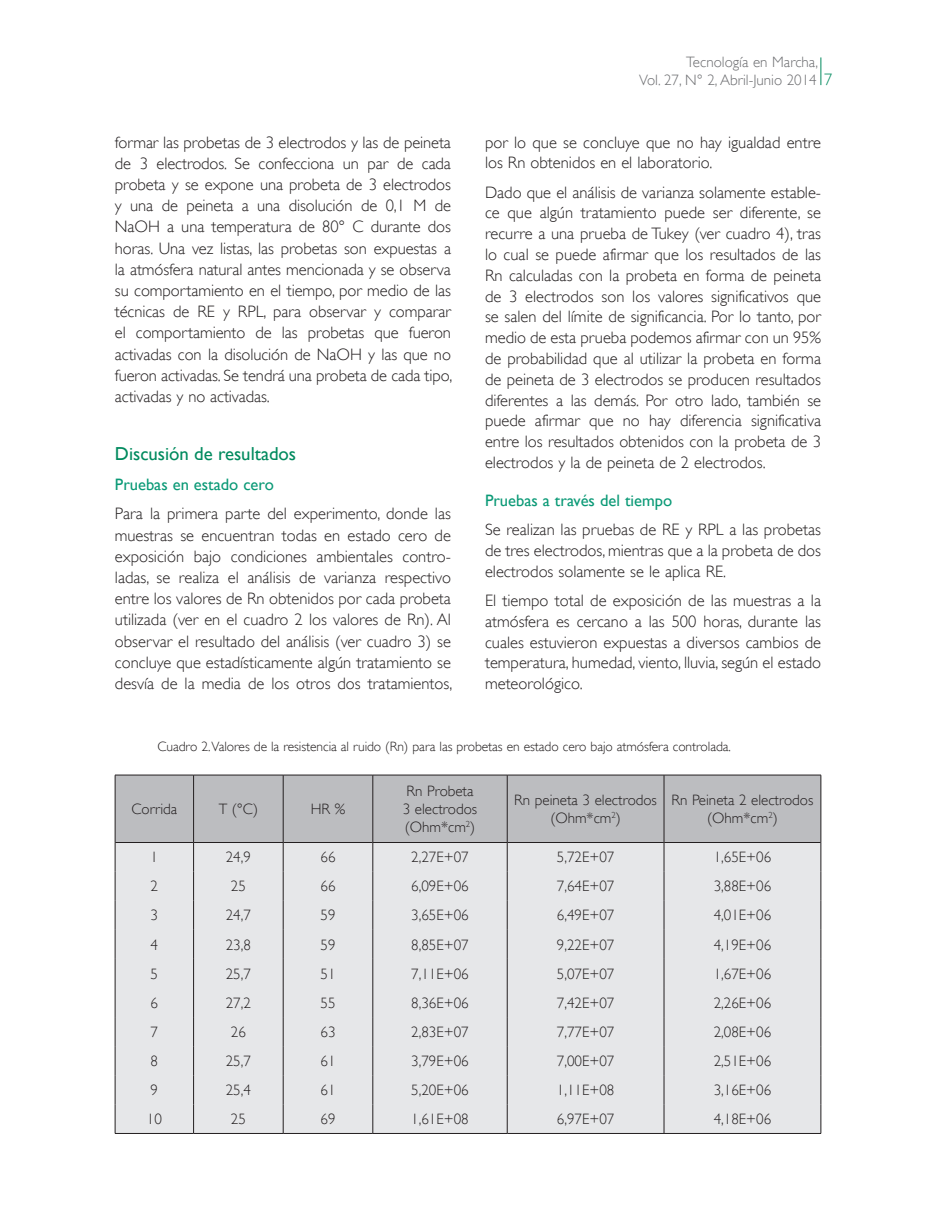
<style>
.page{position:relative;width:936px;height:1206px;background:#fff}
.page>*{position:absolute;margin:0;border:0;box-sizing:border-box;transform-origin:0 0}
.a_subtitulo{font:18.75px "Gill Sans";color:#008a5e}
._7_texto{font:300 16.5px/21.1px "Gill Sans";color:#231f20;text-align:justify}
.a_subtitulo_2{font:16.5px "Gill Sans";color:#0a9976}
._9_texto_cuadros{font:300 15px/18px "Gill Sans";color:#231f20;text-align:center}
.t1{font:300 15px/18px "Gill Sans";color:#6c6d70}
._8_titulos_cuadros{font:300 13.5px "Gill Sans";letter-spacing:-.005em;color:#231f20}
.s1{font-size:16.5px;color:#008a5e}
</style>
<div class="page">
<svg style="left:820px;top:57px;width:1px;height:28px"></svg>
<div style="left:116px;top:775px;width:704px;height:66px;background:#bcbdc0"></div>
<div style="left:116px;top:842px;width:704px;height:290px;background:#e6e7e9"></div>
<hr style="left:115px;top:841px;width:78px;height:1px;background:#231f20">
<hr style="left:194px;top:841px;width:89px;height:1px;background:#231f20">
<hr style="left:283px;top:841px;width:89px;height:1px;background:#231f20">
<hr style="left:373px;top:841px;width:134px;height:1px;background:#231f20">
<hr style="left:507px;top:841px;width:156px;height:1px;background:#231f20">
<hr style="left:664px;top:841px;width:156px;height:1px;background:#231f20">
<hr style="left:115px;top:774px;width:78px;height:1px;background:#231f20">
<hr style="left:115px;top:775px;width:1px;height:67px;background:#231f20">
<hr style="left:193px;top:774px;width:90px;height:1px;background:#231f20">
<hr style="left:193px;top:775px;width:1px;height:67px;background:#231f20">
<hr style="left:283px;top:774px;width:89px;height:1px;background:#231f20">
<hr style="left:283px;top:775px;width:1px;height:67px;background:#231f20">
<hr style="left:372px;top:774px;width:135px;height:1px;background:#231f20">
<hr style="left:372px;top:775px;width:1px;height:67px;background:#231f20">
<hr style="left:507px;top:774px;width:156px;height:1px;background:#231f20">
<hr style="left:506px;top:775px;width:1px;height:67px;background:#231f20">
<hr style="left:663px;top:774px;width:157px;height:1px;background:#231f20">
<hr style="left:663px;top:775px;width:1px;height:67px;background:#231f20">
<hr style="left:820px;top:775px;width:1px;height:67px;background:#231f20">
<svg style="left:115px;top:842px;width:1px;height:290px"></svg>
<svg style="left:193px;top:842px;width:1px;height:290px"></svg>
<svg style="left:283px;top:842px;width:1px;height:290px"></svg>
<svg style="left:372px;top:842px;width:1px;height:290px"></svg>
<svg style="left:506px;top:842px;width:1px;height:290px"></svg>
<svg style="left:663px;top:842px;width:1px;height:290px"></svg>
<svg style="left:820px;top:842px;width:1px;height:290px"></svg>
<hr style="left:115px;top:1132px;width:78px;height:1px;background:#231f20">
<hr style="left:193px;top:1132px;width:90px;height:1px;background:#231f20">
<hr style="left:283px;top:1132px;width:89px;height:1px;background:#231f20">
<hr style="left:372px;top:1132px;width:135px;height:1px;background:#231f20">
<hr style="left:507px;top:1132px;width:156px;height:1px;background:#231f20">
<hr style="left:663px;top:1132px;width:157px;height:1px;background:#231f20">
<p class="_7_texto" style="left:115px;top:131px;width:339px">formar las probetas de 3 electrodos y las de peineta de 3 electrodos. Se confecciona un par de cada probeta y se expone una probeta de 3 electrodos y una de peineta a una disolución de 0,1 M de NaOH a una temperatura de 80° C durante dos horas. Una vez listas, las probetas son expuestas a la atmósfera natural antes mencionada y se observa su comportamiento en el tiempo, por medio de las técnicas de RE y RPL, para observar y comparar el comportamiento de las probetas que fueron activadas con la disolución de NaOH y las que no fueron activadas. Se tendrá una probeta de cada tipo, activadas y no activadas.</p>
<p class="a_subtitulo" style="left:115px;top:442px;width:183px">Discusión de resultados</p>
<p class="a_subtitulo_2" style="left:115px;top:474px;width:160px">Pruebas en estado cero</p>
<p class="_7_texto" style="left:115px;top:503px;width:339px">Para la primera parte del experimento, donde las muestras se encuentran todas en estado cero de exposición bajo condiciones ambientales contro&shy;ladas, se realiza el análisis de varianza respectivo entre los valores de Rn obtenidos por cada probeta utilizada (ver en el cuadro 2 los valores de Rn). Al observar el resultado del análisis (ver cuadro 3) se concluye que estadísticamente algún tratamiento se desvía de la media de los otros dos tratamientos,</p>
<p class="t1" style="left:639px;top:53px;width:195px;text-indent:47px">Tecnología en Marcha,<br>Vol. 27, N° 2, Abril-Junio 2014 <span class="s1">7</span></p>
<p class="_7_texto" style="left:485px;top:131px;width:337px">por lo que se concluye que no hay igualdad entre los Rn obtenidos en el laboratorio.</p>
<p class="_7_texto" style="left:485px;top:181px;width:337px">Dado que el análisis de varianza solamente estable&shy;ce que algún tratamiento puede ser diferente, se recurre a una prueba de Tukey (ver cuadro 4), tras lo cual se puede afirmar que los resultados de las Rn calculadas con la probeta en forma de peineta de 3 electrodos son los valores significativos que se salen del límite de significancia. Por lo tanto, por medio de esta prueba podemos afirmar con un 95% de probabilidad que al utilizar la probeta en forma de peineta de 3 electrodos se producen resultados diferentes a las demás. Por otro lado, también se puede afirmar que no hay diferencia significativa entre los resultados obtenidos con la probeta de 3 electrodos y la de peineta de 2 electrodos.</p>
<p class="a_subtitulo_2" style="left:485px;top:490px;width:188px">Pruebas a través del tiempo</p>
<p class="_7_texto" style="left:485px;top:519px;width:337px">Se realizan las pruebas de RE y RPL a las probetas de tres electrodos, mientras que a la probeta de dos electrodos solamente se le aplica RE.</p>
<p class="_7_texto" style="left:485px;top:590px;width:337px">El tiempo total de exposición de las muestras a la atmósfera es cercano a las 500 horas, durante las cuales estuvieron expuestas a diversos cambios de temperatura, humedad, viento, lluvia, según el estado meteorológico.</p>
<p class="_8_titulos_cuadros" style="left:157px;top:738px;width:574px">Cuadro 2. Valores de la resistencia al ruido (Rn) para las probetas en estado cero bajo atmósfera controlada.</p>
<p class="_9_texto_cuadros" style="left:131px;top:799px;width:47px">Corrida</p>
<p class="_9_texto_cuadros" style="left:218px;top:799px;width:41px">T (°C)</p>
<p class="_9_texto_cuadros" style="left:310px;top:799px;width:36px">HR %</p>
<p class="_9_texto_cuadros" style="left:402px;top:781px;width:76px;text-align:left">Rn Probeta<br>3 electrodos (Ohm*cm<sup>2</sup>)</p>
<p class="_9_texto_cuadros" style="left:514px;top:790px;width:144px">Rn peineta 3 electrodos (Ohm*cm<sup>2</sup>)</p>
<p class="_9_texto_cuadros" style="left:671px;top:790px;width:143px">Rn Peineta 2 electrodos (Ohm*cm<sup>2</sup>)</p>
<p class="_9_texto_cuadros" style="left:150px;top:847px;width:9px">1</p>
<p class="_9_texto_cuadros" style="left:226px;top:847px;width:27px">24,9</p>
<p class="_9_texto_cuadros" style="left:320px;top:847px;width:16px">66</p>
<p class="_9_texto_cuadros" style="left:411px;top:847px;width:59px">2,27E+07</p>
<p class="_9_texto_cuadros" style="left:556px;top:847px;width:59px">5,72E+07</p>
<p class="_9_texto_cuadros" style="left:713px;top:847px;width:59px">1,65E+06</p>
<p class="_9_texto_cuadros" style="left:150px;top:877px;width:9px">2</p>
<p class="_9_texto_cuadros" style="left:231px;top:877px;width:16px">25</p>
<p class="_9_texto_cuadros" style="left:320px;top:877px;width:16px">66</p>
<p class="_9_texto_cuadros" style="left:411px;top:877px;width:59px">6,09E+06</p>
<p class="_9_texto_cuadros" style="left:556px;top:877px;width:59px">7,64E+07</p>
<p class="_9_texto_cuadros" style="left:713px;top:877px;width:59px">3,88E+06</p>
<p class="_9_texto_cuadros" style="left:150px;top:906px;width:9px">3</p>
<p class="_9_texto_cuadros" style="left:226px;top:906px;width:27px">24,7</p>
<p class="_9_texto_cuadros" style="left:320px;top:906px;width:16px">59</p>
<p class="_9_texto_cuadros" style="left:411px;top:906px;width:59px">3,65E+06</p>
<p class="_9_texto_cuadros" style="left:556px;top:906px;width:59px">6,49E+07</p>
<p class="_9_texto_cuadros" style="left:713px;top:906px;width:59px">4,01E+06</p>
<p class="_9_texto_cuadros" style="left:150px;top:935px;width:9px">4</p>
<p class="_9_texto_cuadros" style="left:226px;top:935px;width:27px">23,8</p>
<p class="_9_texto_cuadros" style="left:320px;top:935px;width:16px">59</p>
<p class="_9_texto_cuadros" style="left:411px;top:935px;width:59px">8,85E+07</p>
<p class="_9_texto_cuadros" style="left:556px;top:935px;width:59px">9,22E+07</p>
<p class="_9_texto_cuadros" style="left:713px;top:935px;width:59px">4,19E+06</p>
<p class="_9_texto_cuadros" style="left:150px;top:964px;width:9px">5</p>
<p class="_9_texto_cuadros" style="left:226px;top:964px;width:27px">25,7</p>
<p class="_9_texto_cuadros" style="left:320px;top:964px;width:16px">51</p>
<p class="_9_texto_cuadros" style="left:411px;top:964px;width:59px">7,11E+06</p>
<p class="_9_texto_cuadros" style="left:556px;top:964px;width:59px">5,07E+07</p>
<p class="_9_texto_cuadros" style="left:713px;top:964px;width:59px">1,67E+06</p>
<p class="_9_texto_cuadros" style="left:150px;top:993px;width:9px">6</p>
<p class="_9_texto_cuadros" style="left:226px;top:993px;width:27px">27,2</p>
<p class="_9_texto_cuadros" style="left:320px;top:993px;width:16px">55</p>
<p class="_9_texto_cuadros" style="left:411px;top:993px;width:59px">8,36E+06</p>
<p class="_9_texto_cuadros" style="left:556px;top:993px;width:59px">7,42E+07</p>
<p class="_9_texto_cuadros" style="left:713px;top:993px;width:59px">2,26E+06</p>
<p class="_9_texto_cuadros" style="left:150px;top:1022px;width:9px">7</p>
<p class="_9_texto_cuadros" style="left:231px;top:1022px;width:16px">26</p>
<p class="_9_texto_cuadros" style="left:320px;top:1022px;width:16px">63</p>
<p class="_9_texto_cuadros" style="left:411px;top:1022px;width:59px">2,83E+07</p>
<p class="_9_texto_cuadros" style="left:556px;top:1022px;width:59px">7,77E+07</p>
<p class="_9_texto_cuadros" style="left:713px;top:1022px;width:59px">2,08E+06</p>
<p class="_9_texto_cuadros" style="left:150px;top:1051px;width:9px">8</p>
<p class="_9_texto_cuadros" style="left:226px;top:1051px;width:27px">25,7</p>
<p class="_9_texto_cuadros" style="left:320px;top:1051px;width:16px">61</p>
<p class="_9_texto_cuadros" style="left:411px;top:1051px;width:59px">3,79E+06</p>
<p class="_9_texto_cuadros" style="left:556px;top:1051px;width:59px">7,00E+07</p>
<p class="_9_texto_cuadros" style="left:713px;top:1051px;width:59px">2,51E+06</p>
<p class="_9_texto_cuadros" style="left:150px;top:1080px;width:9px">9</p>
<p class="_9_texto_cuadros" style="left:226px;top:1080px;width:27px">25,4</p>
<p class="_9_texto_cuadros" style="left:320px;top:1080px;width:16px">61</p>
<p class="_9_texto_cuadros" style="left:411px;top:1080px;width:59px">5,20E+06</p>
<p class="_9_texto_cuadros" style="left:556px;top:1080px;width:59px">1,11E+08</p>
<p class="_9_texto_cuadros" style="left:713px;top:1080px;width:59px">3,16E+06</p>
<p class="_9_texto_cuadros" style="left:147px;top:1109px;width:16px">10</p>
<p class="_9_texto_cuadros" style="left:231px;top:1109px;width:16px">25</p>
<p class="_9_texto_cuadros" style="left:320px;top:1109px;width:16px">69</p>
<p class="_9_texto_cuadros" style="left:411px;top:1109px;width:59px">1,61E+08</p>
<p class="_9_texto_cuadros" style="left:556px;top:1109px;width:59px">6,97E+07</p>
<p class="_9_texto_cuadros" style="left:713px;top:1109px;width:59px">4,18E+06</p>
</div>
